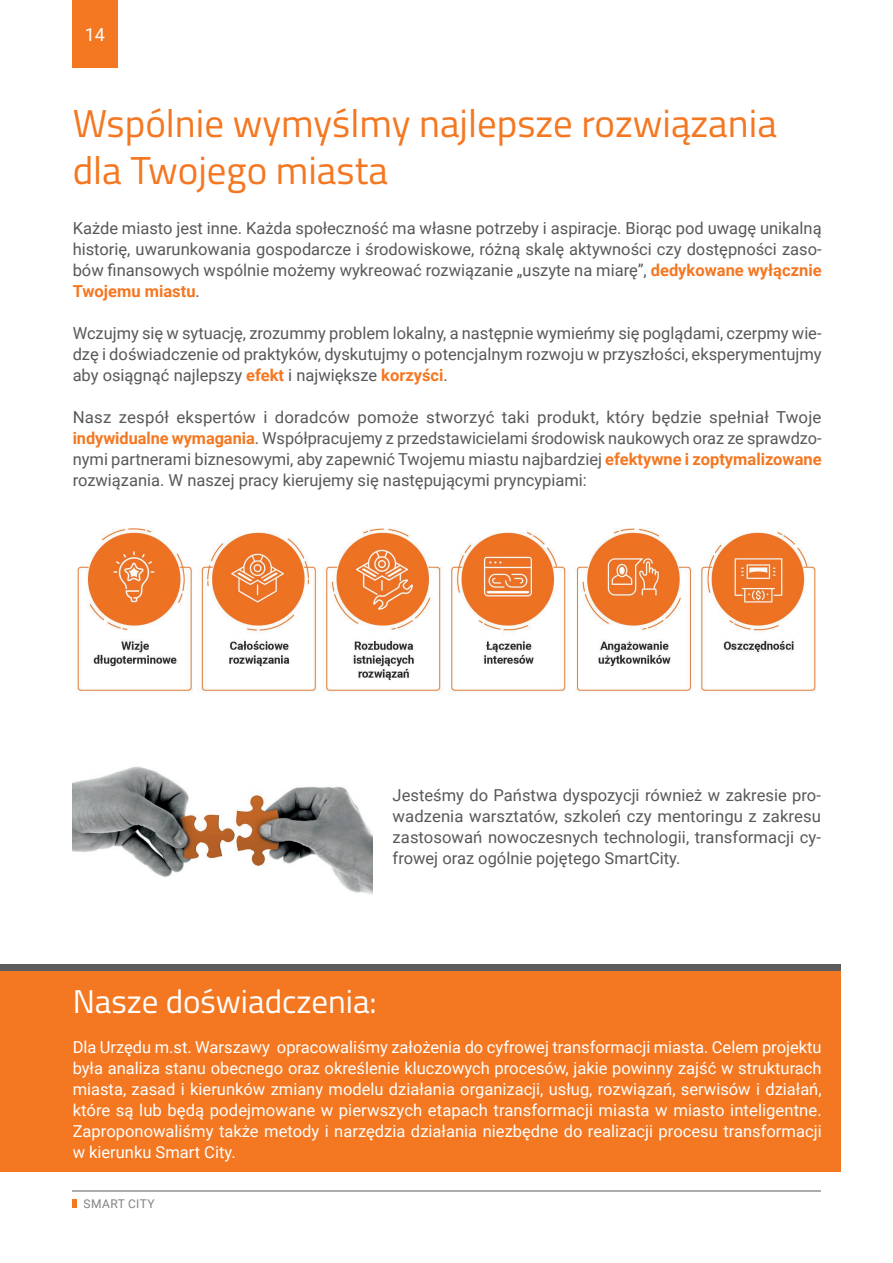
<style>
.page{position:relative;width:893px;height:1263px;background:#fff}
.page>*{position:absolute;margin:0;border:0;box-sizing:border-box;transform-origin:0 0}
.Tytuł_rozdziału{font:39px/46.8px "Titillium";color:#f47721}
.Nasze_doświadczenia{font:33px "Titillium";color:#fff}
.t1{font:18px "Roboto";color:#fff}
.Body{font:16.5px/21px "Roboto";color:#57585a;text-align:justify}
.Body-2{font:16.5px/21px "Roboto";color:#fff;text-align:justify}
.t2{font:12px "Roboto";letter-spacing:.035em;color:#808285}
.s1{font-weight:700;color:#f47721}
</style>
<div class="page">
<div style="left:0;top:971px;width:840px;height:200px;background:#f47721"></div>
<div style="left:0;top:964px;width:840px;height:7px;background:#5c5c5f"></div>
<img style="left:77px;top:528px;width:739px;height:165px">
<img style="left:72px;top:766px;width:300px;height:129px">
<div style="left:72px;top:0;width:46px;height:67px;background:#f47721"></div>
<hr style="left:72px;top:1190px;width:749px;height:1px;background:#5c5c5f">
<div style="left:72px;top:1199px;width:5px;height:9px;background:#f47721"></div>
<p class="t1" style="left:85px;top:21px;width:22px">14</p>
<p class="Tytuł_rozdziału" style="left:73px;top:98px;width:706px">Wspólnie wymyślmy najlepsze rozwiązania dla Twojego miasta</p>
<p class="Body" style="left:73px;top:217px;width:750px">Każde miasto jest inne. Każda społeczność ma własne potrzeby i aspiracje. Biorąc pod uwagę unikalną historię, uwarunkowania gospodarcze i środowiskowe, różną skalę aktywności czy dostępności zaso&shy;bów finansowych wspólnie możemy wykreować rozwiązanie „uszyte na miarę”, <span class="s1">dedykowane wyłącznie Twojemu miastu</span>.</p>
<p class="Body" style="left:73px;top:322px;width:750px">Wczujmy się w sytuację, zrozummy problem lokalny, a następnie wymieńmy się poglądami, czerpmy wie&shy;dzę i doświadczenie od praktyków, dyskutujmy o potencjalnym rozwoju w przyszłości, eksperymentujmy aby osiągnąć najlepszy <span class="s1">efekt</span> i największe <span class="s1">korzyści</span>.</p>
<p class="Body" style="left:73px;top:406px;width:750px">Nasz zespół ekspertów i doradców pomoże stworzyć taki produkt, który będzie spełniał Twoje <span class="s1">indywidualne wymagania</span>. Współpracujemy z przedstawicielami środowisk naukowych oraz ze sprawdzo&shy;nymi partnerami biznesowymi, aby zapewnić Twojemu miastu najbardziej <span class="s1">efektywne i zoptymalizowane </span>rozwiązania. W naszej pracy kierujemy się następującymi pryncypiami:</p>
<p class="Body" style="left:393px;top:784px;width:430px">Jesteśmy do Państwa dyspozycji również w zakresie pro&shy;wadzenia warsztatów, szkoleń czy mentoringu z zakresu zastosowań nowoczesnych technologii, transformacji cy&shy;frowej oraz ogólnie pojętego SmartCity.</p>
<p class="Nasze_doświadczenia" style="left:73px;top:977px;width:306px">Nasze doświadczenia:</p>
<p class="Body-2" style="left:73px;top:1036px;width:751px">Dla Urzędu m.st. Warszawy opracowaliśmy założenia do cyfrowej transformacji miasta. Celem projektu była analiza stanu obecnego oraz określenie kluczowych procesów, jakie powinny zajść w strukturach miasta, zasad i kierunków zmiany modelu działania organizacji, usług, rozwiązań, serwisów i działań, które są lub będą podejmowane w pierwszych etapach transformacji miasta w miasto inteligentne.<br>Zaproponowaliśmy także metody i narzędzia działania niezbędne do realizacji procesu transformacji w kierunku Smart City.</p>
<p class="t2" style="left:84px;top:1195px;width:73px">SMART CITY</p>
</div>
